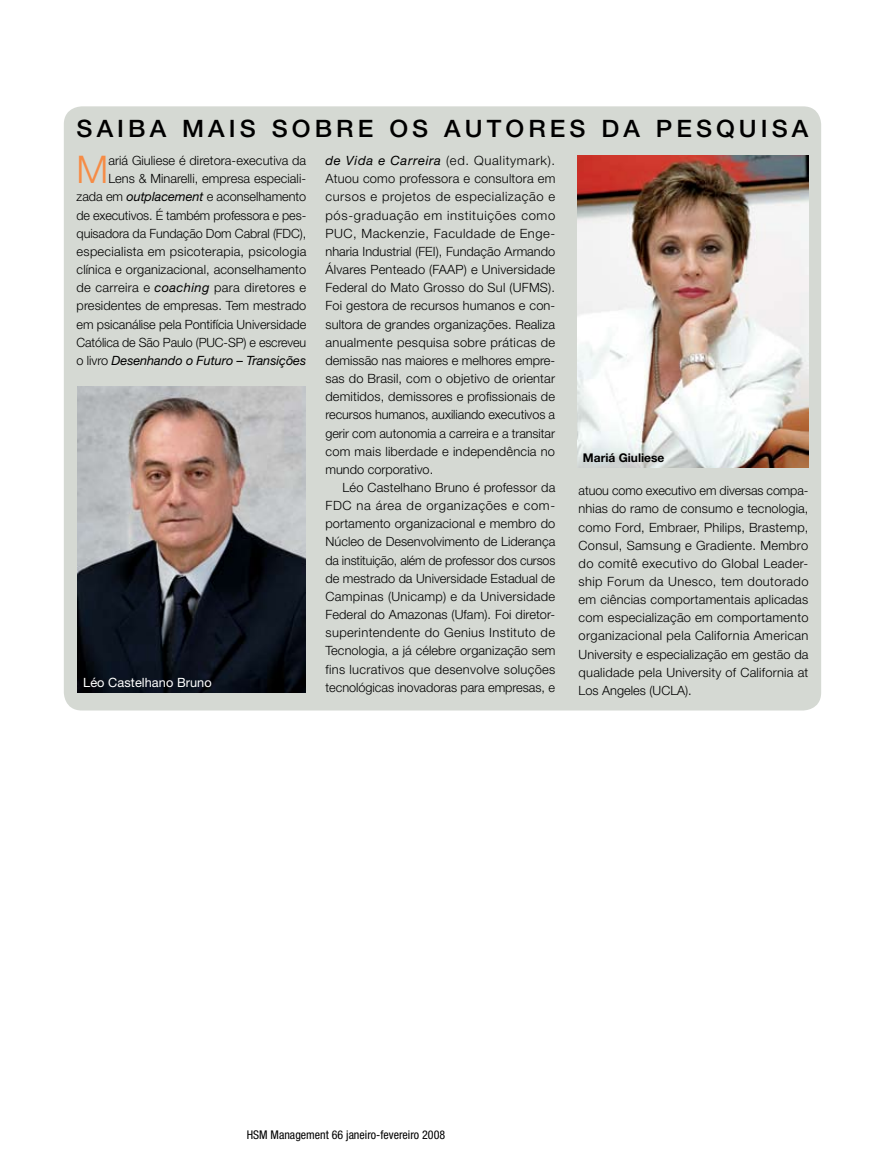
<style>
.page{position:relative;width:885px;height:1170px;background:#fff}
.page>*{position:absolute;margin:0;border:0;box-sizing:border-box;transform-origin:0 0}
.t1{font:300 38.1px "Helvetica Neue LT Std";color:#f68c46}
.t2{font:500 24px "Helvetica Neue LT Std";letter-spacing:.165em;color:#000}
.t3{font:300 12.75px/18.1px "Helvetica Neue LT Std";letter-spacing:.005em;color:#000;text-align:justify}
.t4{font:12.75px "Helvetica Neue LT Std";letter-spacing:.005em;color:#fff}
.t5{font:condensed 12px "Helvetica Neue LT Std";color:#000}
.t6{font:700 12px "Helvetica Neue LT Std";color:#000}
.s1{font-weight:400;font-style:italic}
</style>
<div class="page">
<div style="left:64px;top:106px;width:757px;height:604px;background:#d5d9d3;border-radius:18px"></div>
<img style="left:77px;top:386px;width:228px;height:306px">
<img style="left:577px;top:156px;width:231px;height:312px">
<h2 class="t2" style="left:77px;top:114px;width:733px">SAIBA MAIS SOBRE OS AUTORES DA PESQUISA</h2>
<p class="t3" style="left:325px;top:151px;width:231px"><span class="s1">de Vida e Carreira</span> (ed. Qualitymark).<br>Atuou como professora e consultora em cursos e projetos de especialização e pós-graduação em instituições como PUC, Mackenzie, Faculdade de Enge&shy;nharia Industrial (FEI), Fundação Armando Álvares Penteado (FAAP) e Universidade Federal do Mato Grosso do Sul (UFMS).<br>Foi gestora de recursos humanos e con&shy;sultora de grandes organizações. Realiza anualmente pesquisa sobre práticas de demissão nas maiores e melhores empre&shy;sas do Brasil, com o objetivo de orientar demitidos, demissores e profissionais de recursos humanos, auxiliando executivos a gerir com autonomia a carreira e a transitar com mais liberdade e independência no mundo corporativo.</p>
<p class="t3" style="left:325px;top:478px;width:231px;text-indent:17px">Léo Castelhano Bruno é professor da FDC na área de organizações e com&shy;portamento organizacional e membro do Núcleo de Desenvolvimento de Liderança da instituição, além de professor dos cursos de mestrado da Universidade Estadual de Campinas (Unicamp) e da Universidade Federal do Amazonas (Ufam). Foi diretor&shy;superintendente do Genius Instituto de Tecnologia, a já célebre organização sem fins lucrativos que desenvolve soluções tecnológicas inovadoras para empresas, e</p>
<p class="t3" style="left:578px;top:481px;width:231px">atuou como executivo em diversas compa&shy;nhias do ramo de consumo e tecnologia, como Ford, Embraer, Philips, Brastemp, Consul, Samsung e Gradiente. Membro do comitê executivo do Global Leader&shy;ship Forum da Unesco, tem doutorado em ciências comportamentais aplicadas com especialização em comportamento organizacional pela California American University e especialização em gestão da qualidade pela University of California at Los Angeles (UCLA).</p>
<p class="t3" style="left:77px;top:151px;width:231px;text-align:right">ariá Giuliese é diretora-executiva da<br>Lens &amp; Minarelli, empresa especiali-<br>zada em <span class="s1">outplacement</span> e aconselhamento de executivos. É também professora e pes&shy;quisadora da Fundação Dom Cabral (FDC), especialista em psicoterapia, psicologia clínica e organizacional, aconselhamento de carreira e <span class="s1">coaching</span> para diretores e presidentes de empresas. Tem mestrado em psicanálise pela Pontifícia Universidade Católica de São Paulo (PUC-SP) e escreveu o livro <span class="s1">Desenhando o Futuro – Transições</span></p>
<h1 class="t1" style="left:77px;top:146px;width:33px">M</h1>
<p class="t6" style="left:583px;top:450px;width:83px">Mariá Giuliese</p>
<p class="t4" style="left:83px;top:674px;width:130px">Léo Castelhano Bruno</p>
<p class="t5" style="left:247px;top:1128px;width:200px">HSM Management 66 janeiro-fevereiro 2008</p>
</div>
